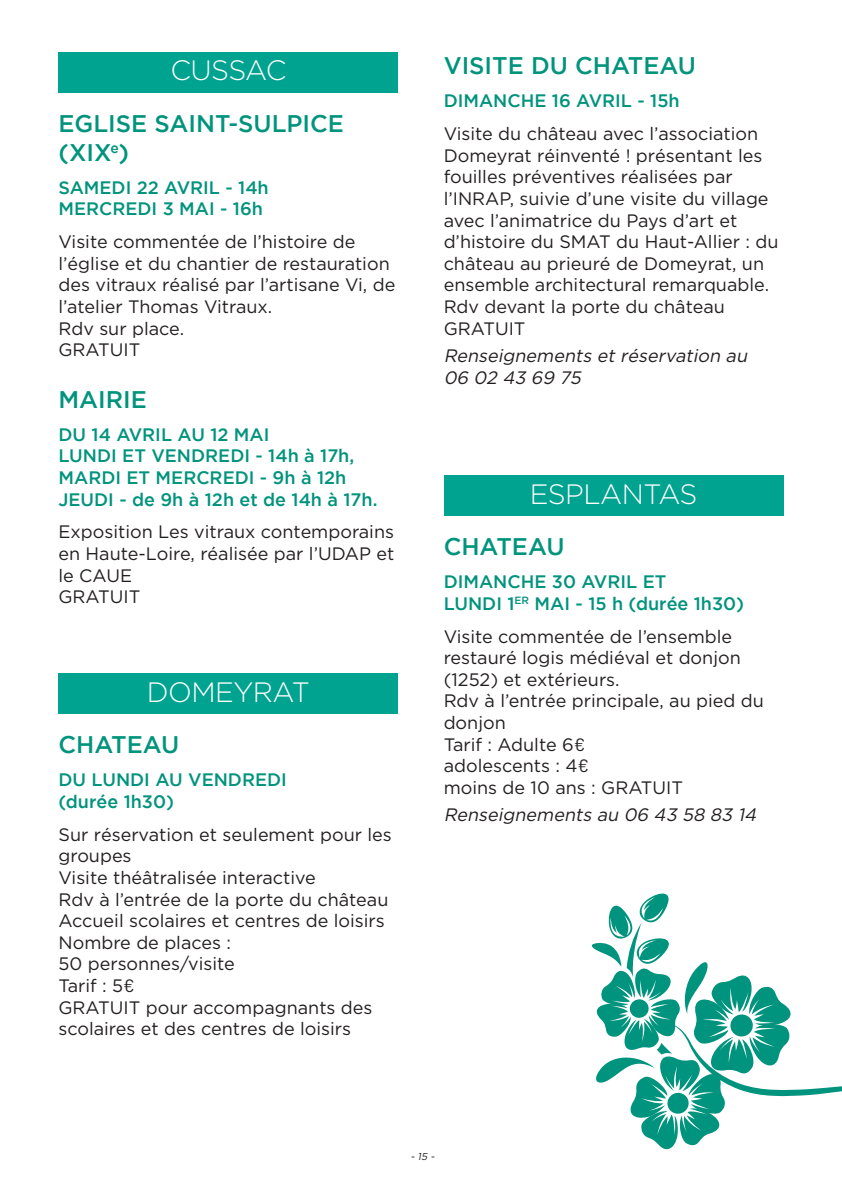
<style>
.page{position:relative;width:842px;height:1191px;background:#fff}
.page>*{position:absolute;margin:0;border:0;box-sizing:border-box;transform-origin:0 0}
.t1{font:300 28px "Gotham";letter-spacing:-.02em;color:#fff}
.t2{font:500 24px/28.8px "Gotham";color:#00947d}
.t3{font:18px/21.6px "Gotham";color:#231f20}
.t4{font:500 18px/21.6px "Gotham";color:#00937d}
.t5{font:italic 18px/21.6px "Gotham";color:#231f20}
.t6{font:italic 10px "Gotham";color:#231f20}
.s1{font-family:"Barlow"}
</style>
<div class="page">
<svg style="left:591px;top:893px;width:251px;height:257px"></svg>
<div style="left:58px;top:52px;width:340px;height:40px;background:#00a290"></div>
<div style="left:58px;top:673px;width:340px;height:40px;background:#00a290"></div>
<div style="left:444px;top:475px;width:339px;height:40px;background:#00a290"></div>
<h1 class="t1" style="left:170px;top:55px;width:117px">CUSSAC</h1>
<h2 class="t2" style="left:58px;top:108px;width:287px">EGLISE SAINT-SULPICE (XIX<sup>e</sup>)</h2>
<p class="t4" style="left:58px;top:176px;width:212px">SAMEDI 22 AVRIL - 14h<br>MERCREDI 3 MAI - 16h</p>
<p class="t3" style="left:58px;top:231px;width:338px">Visite commentée de l’histoire de l’église et du chantier de restauration des vitraux réalisé par l’artisane Vi, de l’atelier Thomas Vitraux.<br>Rdv sur place.<br>GRATUIT</p>
<h2 class="t2" style="left:58px;top:384px;width:90px">MAIRIE</h2>
<p class="t4" style="left:58px;top:423px;width:321px">DU 14 AVRIL AU 12 MAI<br>LUNDI ET VENDREDI - 14h à 17h,<br>MARDI ET MERCREDI - 9h à 12h<br>JEUDI - de 9h à 12h et de 14h à 17h.</p>
<p class="t3" style="left:58px;top:521px;width:338px">Exposition Les vitraux contemporains en Haute-Loire, réalisée par l’UDAP et le CAUE<br>GRATUIT</p>
<h1 class="t1" style="left:147px;top:676px;width:164px">DOMEYRAT</h1>
<h2 class="t2" style="left:58px;top:730px;width:122px">CHATEAU</h2>
<p class="t4" style="left:58px;top:768px;width:230px">DU LUNDI AU VENDREDI (durée 1h30)</p>
<p class="t3" style="left:58px;top:823px;width:335px">Sur réservation et seulement pour les groupes<br>Visite théâtralisée interactive<br>Rdv à l’entrée de la porte du château<br>Accueil scolaires et centres de loisirs<br>Nombre de places :<br>50 personnes/visite<br>Tarif : 5<span class="s1">€<br></span>GRATUIT pour accompagnants des scolaires et des centres de loisirs</p>
<h2 class="t2" style="left:444px;top:51px;width:254px">VISITE DU CHATEAU</h2>
<p class="t4" style="left:444px;top:90px;width:238px">DIMANCHE 16 AVRIL - 15h</p>
<p class="t3" style="left:444px;top:123px;width:336px">Visite du château avec l’association Domeyrat réinventé ! présentant les fouilles préventives réalisées par l’INRAP, suivie d’une visite du village avec l’animatrice du Pays d’art et d’histoire du SMAT du Haut-Allier : du château au prieuré de Domeyrat, un ensemble architectural remarquable.<br>Rdv devant la porte du château GRATUIT</p>
<p class="t5" style="left:444px;top:344px;width:309px">Renseignements et réservation au<br>06 02 43 69 75</p>
<h1 class="t1" style="left:530px;top:478px;width:169px">ESPLANTAS</h1>
<h2 class="t2" style="left:444px;top:531px;width:122px">CHATEAU</h2>
<p class="t4" style="left:444px;top:570px;width:302px">DIMANCHE 30 AVRIL ET<br>LUNDI 1<sup>ER</sup> MAI - 15 h (durée 1h30)</p>
<p class="t3" style="left:444px;top:625px;width:322px">Visite commentée de l’ensemble restauré logis médiéval et donjon (1252) et extérieurs.<br>Rdv à l’entrée principale, au pied du donjon<br>Tarif : Adulte 6<span class="s1">€<br></span>adolescents : 4<span class="s1">€<br></span>moins de 10 ans : GRATUIT</p>
<p class="t5" style="left:444px;top:803px;width:318px">Renseignements au 06 43 58 83 14</p>
<p class="t6" style="left:411px;top:1150px;width:27px">- 15 -</p>
</div>
